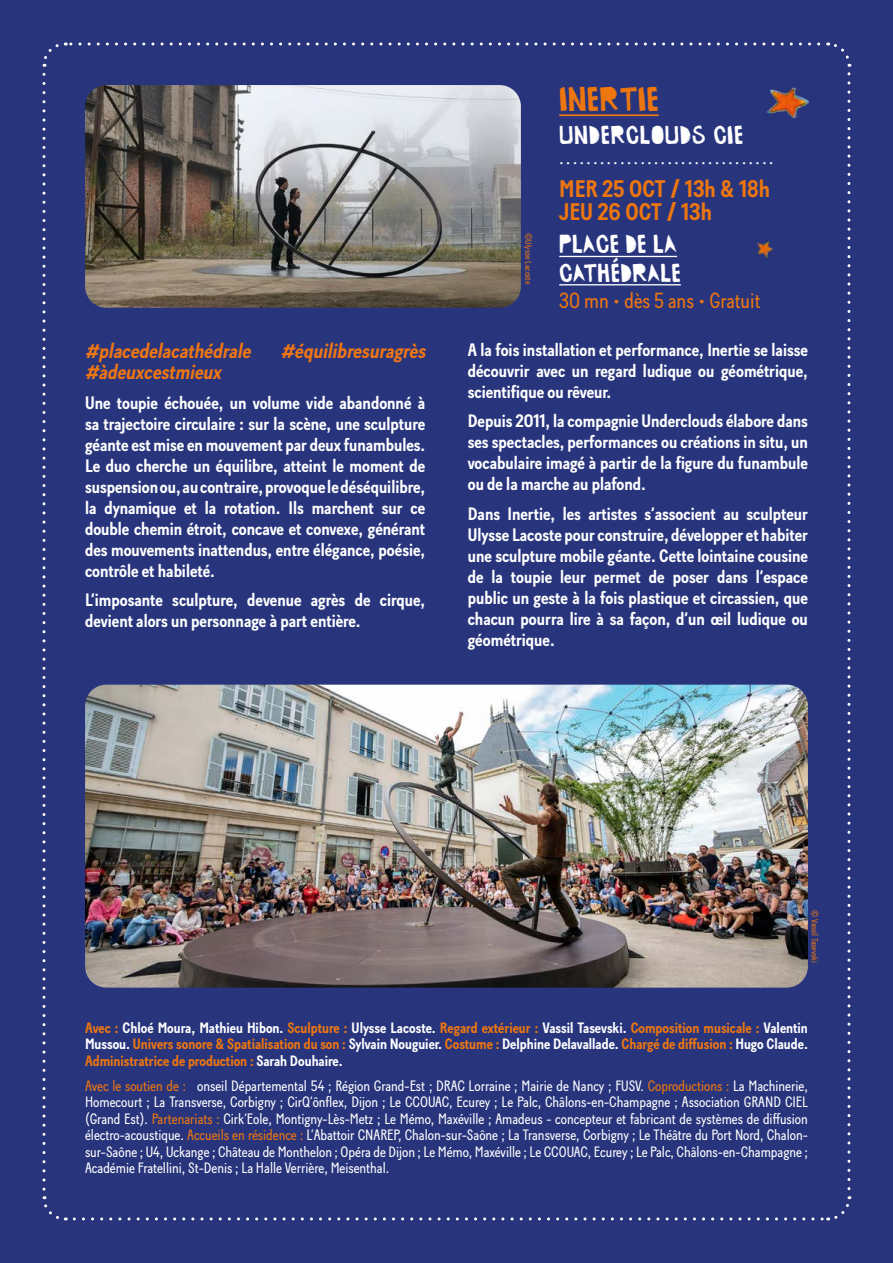
<style>
.page{position:relative;width:893px;height:1263px;background:#28357d}
.page>*{position:absolute;margin:0;border:0;box-sizing:border-box;transform-origin:0 0}
.t1{font:34.5px "CIR Ca TAMPONA";color:#ee760f}
.t2{font:26.1px/28.3px "CIR Ca TAMPONA";color:#fff}
.t3{font:26.1px "CIR Ca TAMPONA";letter-spacing:.02em;color:#fff}
.t4{font:700 24px/24px "Baton";color:#ee760f}
.t5{font:21.75px "Baton";color:#ee760f}
.t6{font:italic 700 21px/21px "Baton";color:#ee7613}
.t7{font:700 18px/21px "Baton";color:#fff;text-align:justify}
.t8{font:15.3px "Arial Rounded MT Bold";color:#fff}
.t9{font:15px/16.5px "Baton";color:#fff;text-align:justify}
.t10{font:700 15px/16.5px "Baton";color:#ee760f;text-align:justify}
.t11{font:9px "Baton";color:#ee760f}
.s1{color:#fff}
.s2{color:#ee760f}
.s3{color:#293381}
</style>
<div class="page">
<img style="left:85px;top:85px;width:436px;height:223px">
<img style="left:85px;top:685px;width:723px;height:303px">
<hr style="left:559px;top:114px;width:100px;height:2px;background:#ee760f">
<hr style="left:559px;top:256px;width:118px;height:1px;background:#fff">
<hr style="left:559px;top:284px;width:122px;height:1px;background:#fff">
<svg style="left:42px;top:74px;width:24px;height:1147px"></svg>
<svg style="left:74px;top:1196px;width:778px;height:25px"></svg>
<svg style="left:828px;top:42px;width:23px;height:1147px"></svg>
<svg style="left:42px;top:42px;width:777px;height:25px"></svg>
<img style="left:766px;top:87px;width:43px;height:33px">
<img style="left:757px;top:240px;width:16px;height:19px">
<p class="t6" style="left:85px;top:340px;width:346px">#placedelacathédrale #équilibresuragrès #àdeuxcestmieux</p>
<p class="t7" style="left:85px;top:392px;width:342px">Une toupie échouée, un volume vide abandonné à sa trajectoire circulaire : sur la scène, une sculpture géante est mise en mouvement par deux funambules.<br>Le duo cherche un équilibre, atteint le moment de suspension ou, au contraire, provoque le déséquilibre, la dynamique et la rotation. Ils marchent sur ce double chemin étroit, concave et convexe, générant des mouvements inattendus, entre élégance, poésie, contrôle et habileté.</p>
<p class="t7" style="left:85px;top:590px;width:342px">L’imposante sculpture, devenue agrès de cirque, devient alors un personnage à part entière.</p>
<p class="t11" style="left:534px;top:233px;width:53px;rotate:90deg">©Ulysse Lacoste</p>
<h1 class="t1" style="left:559px;top:77px;width:101px">INERTIE</h1>
<h2 class="t3" style="left:559px;top:118px;width:186px">UNDERCLOUDS CIE</h2>
<p class="t8" style="left:559px;top:149px;width:216px">................................</p>
<h3 class="t4" style="left:559px;top:176px;width:212px">MER 25 OCT / 13h &amp; 18h<br>JEU 26 OCT / 13h</h3>
<h2 class="t2" style="left:559px;top:229px;width:123px">PLACE DE LA<br>CATHÉDRALE</h2>
<p class="t5" style="left:559px;top:287px;width:203px">30 mn • dès 5 ans • Gratuit</p>
<p class="t7" style="left:468px;top:339px;width:342px">A la fois installation et performance, Inertie se laisse découvrir avec un regard ludique ou géométrique, scientifique ou rêveur.</p>
<p class="t7" style="left:468px;top:411px;width:342px">Depuis 2011, la compagnie Underclouds élabore dans ses spectacles, performances ou créations in situ, un vocabulaire imagé à partir de la figure du funambule ou de la marche au plafond.</p>
<p class="t7" style="left:468px;top:503px;width:342px">Dans Inertie, les artistes s’associent au sculpteur Ulysse Lacoste pour construire, développer et habiter une sculpture mobile géante. Cette lointaine cousine de la toupie leur permet de poser dans l’espace public un geste à la fois plastique et circassien, que chacun pourra lire à sa façon, d’un œil ludique ou géométrique.</p>
<p class="t11" style="left:820px;top:910px;width:54px;rotate:90deg">© Vassil Tasevski</p>
<p class="t10" style="left:85px;top:1019px;width:724px">Avec : <span class="s1">Chloé Moura, Mathieu Hibon.</span> Sculpture : <span class="s1">Ulysse Lacoste.</span> Regard extérieur : <span class="s1">Vassil Tasevski.</span> Composition musicale : <span class="s1">Valentin Mussou.</span> Univers sonore &amp; Spatialisation du son : <span class="s1">Sylvain Nouguier.</span> Costume : <span class="s1">Delphine Delavallade.</span> Chargé de diffusion : <span class="s1">Hugo Claude.<br></span>Administratrice de production : <span class="s1">Sarah Douhaire.</span></p>
<p class="t9" style="left:85px;top:1077px;width:724px"><span class="s2">Avec le soutien de :</span> <span class="s3">C</span>onseil Départemental 54 ; Région Grand-Est ; DRAC Lorraine ; Mairie de Nancy ; FUSV. <span class="s2">Coproductions :</span> La Machinerie, Homecourt ; La Transverse, Corbigny ; CirQ’ônflex, Dijon ; Le CCOUAC, Ecurey ; Le Palc, Châlons-en-Champagne ; Association GRAND CIEL (Grand Est). <span class="s2">Partenariats :</span> Cirk’Eole, Montigny-Lès-Metz ; Le Mémo, Maxéville ; Amadeus - concepteur et fabricant de systèmes de diffusion électro-acoustique. <span class="s2">Accueils en résidence :</span> L’Abattoir CNAREP, Chalon-sur-Saône ; La Transverse, Corbigny ; Le Théâtre du Port Nord, Chalon&shy;sur-Saône ; U4, Uckange ; Château de Monthelon ; Opéra de Dijon ; Le Mémo, Maxéville ; Le CCOUAC, Ecurey ; Le Palc, Châlons-en-Champagne ; Académie Fratellini, St-Denis ; La Halle Verrière, Meisenthal.</p>
</div>
